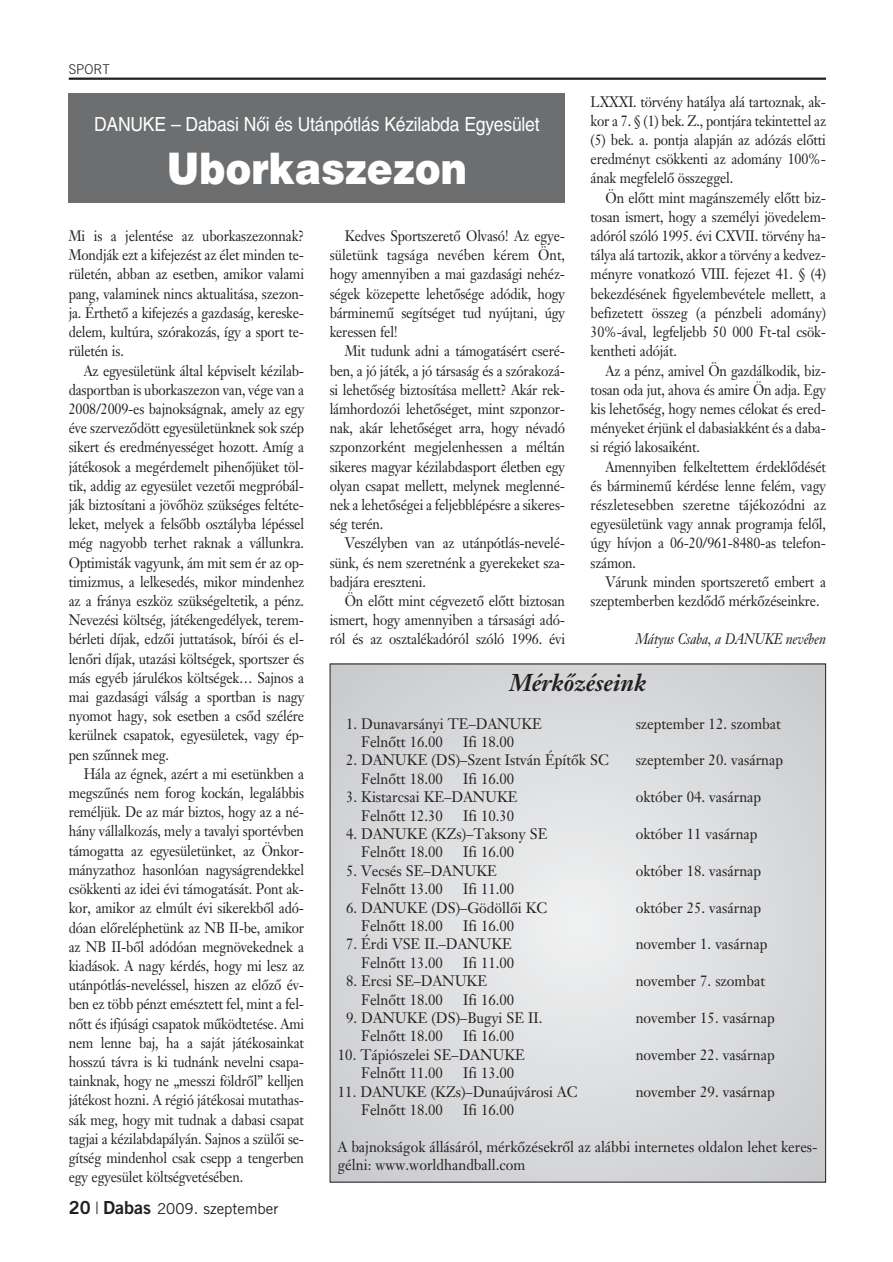
<style>
.page{position:relative;width:893px;height:1262px;background:#fff}
.page>*{position:absolute;margin:0;border:0;box-sizing:border-box;transform-origin:0 0}
.t1{font:900 43.5px "Gs Helvetica";color:#fff;scale:.9 1}
.t2{font:italic 700 24px "Janson Type";color:#231f20;scale:.95 1}
.t3{font:19.5px "Gs Helvetica";letter-spacing:-.015em;color:#fff;scale:.9 1}
.t4{font:15px/19.2px "Janson Type";color:#231f20;text-align:justify;scale:.9 1}
.t5{font:15px/18.5px "Janson Type";color:#231f20;scale:.95 1}
.t6{font:italic 15px "Janson Type";letter-spacing:-.015em;color:#231f20;scale:.9 1}
.t7{font:15px "Trade Gothic";color:#231f20}
.t8{font:300 13.5px "Trade Gothic";color:#231f20}
.s1{font-family:"Trade Gothic Bold Two";font-size:18px}
</style>
<div class="page">
<hr style="left:69px;top:78px;width:757px;height:2px;background:#231f20">
<svg style="left:97px;top:1201px;width:1px;height:13px"></svg>
<svg style="left:331px;top:665px;width:493px;height:515px;background:#d9dbdc"></svg>
<div style="left:69px;top:94px;width:496px;height:109px;background:#6c6e70"></div>
<p class="t8" style="left:69px;top:64px;width:43px">SPORT</p>
<p class="t4" style="left:590px;top:94px;width:263px">LXXXI. törvény hatálya alá tartoznak, ak&shy;kor a 7. § (1) bek. Z., pontjára tekintettel az (5) bek. a. pontja alapján az adózás elôtti eredményt csökkenti az adomány 100%- ának megfelelô összeggel.</p>
<p class="t4" style="left:590px;top:190px;width:263px;text-indent:15px">Ön elôtt mint magánszemély elôtt biz&shy;tosan ismert, hogy a személyi jövedelem&shy;adóról szóló 1995. évi CXVII. törvény ha&shy;tálya alá tartozik, akkor a törvény a kedvez&shy;ményre vonatkozó VIII. fejezet 41. § (4) bekezdésének figyelembevétele mellett, a befizetett összeg (a pénzbeli adomány)<br>30%-ával, legfeljebb 50 000 Ft-tal csök&shy;kentheti adóját.</p>
<p class="t4" style="left:590px;top:363px;width:263px;text-indent:15px">Az a pénz, amivel Ön gazdálkodik, biz&shy;tosan oda jut, ahova és amire Ön adja. Egy kis lehetôség, hogy nemes célokat és ered&shy;ményeket érjünk el dabasiakként és a daba&shy;si régió lakosaiként.</p>
<p class="t4" style="left:590px;top:459px;width:263px;text-indent:15px">Amennyiben felkeltettem érdeklôdését és bárminemû kérdése lenne felém, vagy részletesebben szeretne tájékozódni az egyesületünk vagy annak programja felôl, úgy hívjon a 06-20/961-8480-as telefon&shy;számon.</p>
<p class="t4" style="left:590px;top:574px;width:263px;text-indent:15px">Várunk minden sportszeretô embert a szeptemberben kezdôdô mérkôzéseinkre.</p>
<p class="t6" style="left:635px;top:633px;width:213px">Mátyus Csaba, a DANUKE nevében</p>
<h2 class="t2" style="left:509px;top:673px;width:145px">Mérkôzéseink</h2>
<p class="t5" style="left:346px;top:716px;width:208px">1. Dunavarsányi TE–DANUKE</p>
<p class="t5" style="left:635px;top:716px;width:154px">szeptember 12. szombat</p>
<p class="t5" style="left:361px;top:735px;width:87px">Felnôtt 16.00</p>
<p class="t5" style="left:463px;top:735px;width:55px">Ifi 18.00</p>
<p class="t5" style="left:346px;top:753px;width:278px">2. DANUKE (DS)–Szent István Építôk SC</p>
<p class="t5" style="left:635px;top:753px;width:157px">szeptember 20. vasárnap</p>
<p class="t5" style="left:361px;top:772px;width:87px">Felnôtt 18.00</p>
<p class="t5" style="left:463px;top:772px;width:55px">Ifi 16.00</p>
<p class="t5" style="left:346px;top:790px;width:182px">3. Kistarcsai KE–DANUKE</p>
<p class="t5" style="left:635px;top:790px;width:134px">október 04. vasárnap</p>
<p class="t5" style="left:361px;top:808px;width:87px">Felnôtt 12.30</p>
<p class="t5" style="left:463px;top:808px;width:55px">Ifi 10.30</p>
<p class="t5" style="left:346px;top:827px;width:213px">4. DANUKE (KZs)–Taksony SE</p>
<p class="t5" style="left:635px;top:827px;width:130px">október 11 vasárnap</p>
<p class="t5" style="left:361px;top:845px;width:87px">Felnôtt 18.00</p>
<p class="t5" style="left:463px;top:845px;width:55px">Ifi 16.00</p>
<p class="t5" style="left:346px;top:864px;width:160px">5. Vecsés SE–DANUKE</p>
<p class="t5" style="left:635px;top:864px;width:134px">október 18. vasárnap</p>
<p class="t5" style="left:361px;top:882px;width:87px">Felnôtt 13.00</p>
<p class="t5" style="left:463px;top:882px;width:55px">Ifi 11.00</p>
<p class="t5" style="left:346px;top:900px;width:213px">6. DANUKE (DS)–Gödöllôi KC</p>
<p class="t5" style="left:635px;top:900px;width:134px">október 25. vasárnap</p>
<p class="t5" style="left:361px;top:919px;width:87px">Felnôtt 18.00</p>
<p class="t5" style="left:463px;top:919px;width:55px">Ifi 16.00</p>
<p class="t5" style="left:346px;top:937px;width:176px">7. Érdi VSE II.–DANUKE</p>
<p class="t5" style="left:635px;top:937px;width:140px">november 1. vasárnap</p>
<p class="t5" style="left:361px;top:956px;width:87px">Felnôtt 13.00</p>
<p class="t5" style="left:463px;top:956px;width:55px">Ifi 11.00</p>
<p class="t5" style="left:346px;top:974px;width:150px">8. Ercsi SE–DANUKE</p>
<p class="t5" style="left:635px;top:974px;width:138px">november 7. szombat</p>
<p class="t5" style="left:361px;top:992px;width:87px">Felnôtt 18.00</p>
<p class="t5" style="left:463px;top:992px;width:55px">Ifi 16.00</p>
<p class="t5" style="left:346px;top:1011px;width:208px">9. DANUKE (DS)–Bugyi SE II.</p>
<p class="t5" style="left:635px;top:1011px;width:148px">november 15. vasárnap</p>
<p class="t5" style="left:361px;top:1029px;width:87px">Felnôtt 18.00</p>
<p class="t5" style="left:463px;top:1029px;width:55px">Ifi 16.00</p>
<p class="t5" style="left:338px;top:1047px;width:198px">10. Tápiószelei SE–DANUKE</p>
<p class="t5" style="left:635px;top:1047px;width:148px">november 22. vasárnap</p>
<p class="t5" style="left:361px;top:1066px;width:87px">Felnôtt 11.00</p>
<p class="t5" style="left:463px;top:1066px;width:55px">Ifi 13.00</p>
<p class="t5" style="left:338px;top:1084px;width:254px">11. DANUKE (KZs)–Dunaújvárosi AC</p>
<p class="t5" style="left:635px;top:1084px;width:148px">november 29. vasárnap</p>
<p class="t5" style="left:361px;top:1103px;width:87px">Felnôtt 18.00</p>
<p class="t5" style="left:463px;top:1103px;width:55px">Ifi 16.00</p>
<p class="t5" style="left:338px;top:1139px;width:506px">A bajnokságok állásáról, mérkôzésekrôl az alábbi internetes oldalon lehet keres&shy;gélni: www.worldhandball.com</p>
<h3 class="t3" style="left:94px;top:117px;width:496px">DANUKE – Dabasi Nôi és Utánpótlás Kézilabda Egyesület</h3>
<h1 class="t1" style="left:167px;top:153px;width:335px">Uborkaszezon</h1>
<p class="t4" style="left:69px;top:229px;width:263px">Mi is a jelentése az uborkaszezonnak?<br>Mondják ezt a kifejezést az élet minden te&shy;rületén, abban az esetben, amikor valami pang, valaminek nincs aktualitása, szezon&shy;ja. Érthetô a kifejezés a gazdaság, kereske&shy;delem, kultúra, szórakozás, így a sport te&shy;rületén is.</p>
<p class="t4" style="left:69px;top:363px;width:263px;text-indent:15px">Az egyesületünk által képviselt kézilab&shy;dasportban is uborkaszezon van, vége van a 2008/2009-es bajnokságnak, amely az egy éve szervezôdött egyesületünknek sok szép sikert és eredményességet hozott. Amíg a játékosok a megérdemelt pihenôjüket töl&shy;tik, addig az egyesület vezetôi megpróbál&shy;ják biztosítani a jövôhöz szükséges feltéte&shy;leket, melyek a felsôbb osztályba lépéssel még nagyobb terhet raknak a vállunkra.<br>Optimisták vagyunk, ám mit sem ér az op&shy;timizmus, a lelkesedés, mikor mindenhez az a fránya eszköz szükségeltetik, a pénz.<br>Nevezési költség, játékengedélyek, terem&shy;bérleti díjak, edzôi juttatások, bírói és el&shy;lenôri díjak, utazási költségek, sportszer és más egyéb járulékos költségek… Sajnos a mai gazdasági válság a sportban is nagy nyomot hagy, sok esetben a csôd szélére kerülnek csapatok, egyesületek, vagy ép&shy;pen szûnnek meg.</p>
<p class="t4" style="left:69px;top:766px;width:263px;text-indent:15px">Hála az égnek, azért a mi esetünkben a megszûnés nem forog kockán, legalábbis reméljük. De az már biztos, hogy az a né&shy;hány vállalkozás, mely a tavalyi sportévben támogatta az egyesületünket, az Önkor&shy;mányzathoz hasonlóan nagyságrendekkel csökkenti az idei évi támogatását. Pont ak&shy;kor, amikor az elmúlt évi sikerekbôl adó&shy;dóan elôreléphetünk az NB II-be, amikor az NB II-bôl adódóan megnövekednek a kiadások. A nagy kérdés, hogy mi lesz az utánpótlás-neveléssel, hiszen az elôzô év&shy;ben ez több pénzt emésztett fel, mint a fel&shy;nôtt és ifjúsági csapatok mûködtetése. Ami nem lenne baj, ha a saját játékosainkat hosszú távra is ki tudnánk nevelni csapa&shy;tainknak, hogy ne „messzi földrôl” kelljen játékost hozni. A régió játékosai mutathas&shy;sák meg, hogy mit tudnak a dabasi csapat tagjai a kézilabdapályán. Sajnos a szülôi se&shy;gítség mindenhol csak csepp a tengerben egy egyesület költségvetésében.</p>
<p class="t4" style="left:329px;top:229px;width:263px;text-indent:15px">Kedves Sportszeretô Olvasó! Az egye&shy;sületünk tagsága nevében kérem Önt, hogy amennyiben a mai gazdasági nehéz&shy;ségek közepette lehetôsége adódik, hogy bárminemû segítséget tud nyújtani, úgy keressen fel!</p>
<p class="t4" style="left:329px;top:344px;width:263px;text-indent:15px">Mit tudunk adni a támogatásért cseré&shy;ben, a jó játék, a jó társaság és a szórakozá&shy;si lehetôség biztosítása mellett? Akár rek&shy;lámhordozói lehetôséget, mint szponzor&shy;nak, akár lehetôséget arra, hogy névadó szponzorként megjelenhessen a méltán sikeres magyar kézilabdasport életben egy olyan csapat mellett, melynek meglenné&shy;nek a lehetôségei a feljebblépésre a sikeres&shy;ség terén.</p>
<p class="t4" style="left:329px;top:536px;width:263px;text-indent:15px">Veszélyben van az utánpótlás-nevelé&shy;sünk, és nem szeretnénk a gyerekeket sza&shy;badjára ereszteni.</p>
<p class="t4" style="left:329px;top:593px;width:263px;text-indent:15px">Ön elôtt mint cégvezetô elôtt biztosan ismert, hogy amennyiben a társasági adó&shy;ról és az osztalékadóról szóló 1996. évi</p>
<p class="t7" style="left:69px;top:1203px;width:211px"><span class="s1">20 Dabas</span> 2009. szeptember</p>
</div>
